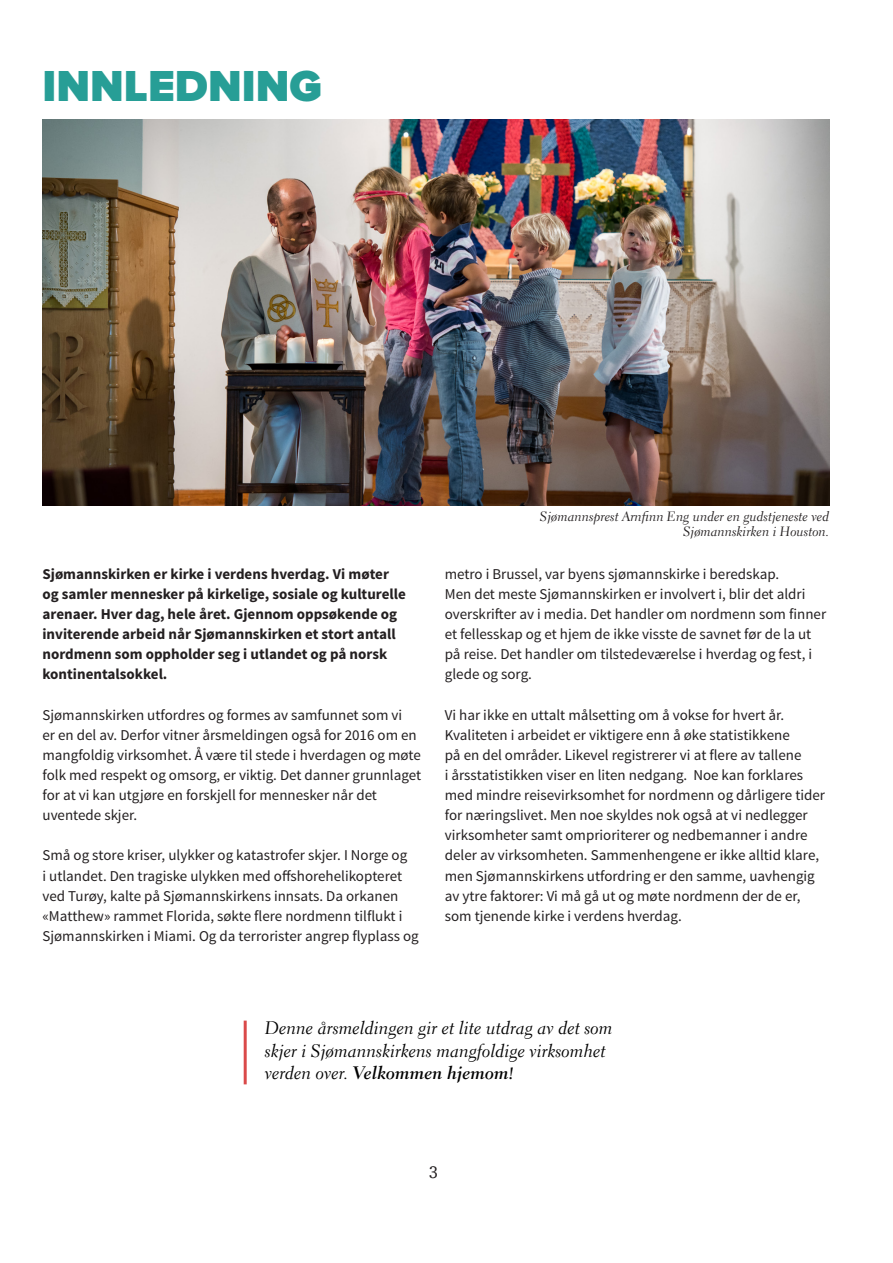
<style>
.page{position:relative;width:893px;height:1263px;background:#fff}
.page>*{position:absolute;margin:0;border:0;box-sizing:border-box;transform-origin:0 0}
.t1{font:900 45px "Proxima Nova";color:#279e96}
.t2{font:18px/22.5px "Electra LT Std Cursive";color:#000001}
.t3{font:18px "Electra LT Std Bold Cursive";color:#000001}
.t4{font:18px "Source Serif Pro";color:#231f20}
.t5{font:15px/20.1px "Source Sans Pro";color:#231f20}
.t6{font:700 15px/20.1px "Source Sans Pro";color:#231f20}
.t7{font:13.5px/15px "Electra LT Std Cursive";color:#231f20;text-align:right}
.s1{font-family:"Electra LT Std Cursive"}
</style>
<div class="page">
<img style="left:43px;top:119px;width:786px;height:387px">
<hr style="left:244px;top:1020px;width:3px;height:64px;background:#da4a4a">
<h1 class="t1" style="left:43px;top:60px;width:281px">INNLEDNING</h1>
<p class="t6" style="left:43px;top:564px;width:365px">Sjømannskirken er kirke i verdens hverdag. Vi møter og samler mennesker på kirkelige, sosiale og kulturelle arenaer. Hver dag, hele året. Gjennom oppsøkende og inviterende arbeid når Sjømannskirken et stort antall nordmenn som oppholder seg i utlandet og på norsk kontinentalsokkel.</p>
<p class="t5" style="left:43px;top:705px;width:380px">Sjømannskirken utfordres og formes av samfunnet som vi<br>er en del av. Derfor vitner årsmeldingen også for 2016 om en mangfoldig virksomhet. Å være til stede i hverdagen og møte folk med respekt og omsorg, er viktig. Det danner grunnlaget for at vi kan utgjøre en forskjell for mennesker når det uventede skjer.</p>
<p class="t5" style="left:43px;top:846px;width:378px">Små og store kriser, ulykker og katastrofer skjer. I Norge og<br>i utlandet. Den tragiske ulykken med offshorehelikopteret ved Turøy, kalte på Sjømannskirkens innsats. Da orkanen «Matthew» rammet Florida, søkte flere nordmenn tilflukt i Sjømannskirken i Miami. Og da terrorister angrep flyplass og</p>
<p class="t7" style="left:540px;top:509px;width:291px">Sjømannsprest Arnfinn Eng under en gudstjeneste ved<br>Sjømannskirken i Houston.</p>
<p class="t5" style="left:445px;top:564px;width:383px">metro i Brussel, var byens sjømannskirke i beredskap.<br>Men det meste Sjømannskirken er involvert i, blir det aldri overskrifter av i media. Det handler om nordmenn som finner et fellesskap og et hjem de ikke visste de savnet før de la ut på reise. Det handler om tilstedeværelse i hverdag og fest, i glede og sorg.</p>
<p class="t5" style="left:445px;top:705px;width:382px">Vi har ikke en uttalt målsetting om å vokse for hvert år.<br>Kvaliteten i arbeidet er viktigere enn å øke statistikkene<br>på en del områder. Likevel registrerer vi at flere av tallene<br>i årsstatistikken viser en liten nedgang. Noe kan forklares med mindre reisevirksomhet for nordmenn og dårligere tider for næringslivet. Men noe skyldes nok også at vi nedlegger virksomheter samt omprioriterer og nedbemanner i andre deler av virksomheten. Sammenhengene er ikke alltid klare, men Sjømannskirkens utfordring er den samme, uavhengig av ytre faktorer: Vi må gå ut og møte nordmenn der de er, som tjenende kirke i verdens hverdag.</p>
<p class="t2" style="left:265px;top:1017px;width:349px">Denne årsmeldingen gir et lite utdrag av det som skjer i Sjømannskirkens mangfoldige virksomhet</p>
<p class="t3" style="left:265px;top:1062px;width:250px"><span class="s1">verden over.</span> Velkommen hjemom!</p>
<p class="t4" style="left:429px;top:1162px;width:10px">3</p>
</div>
